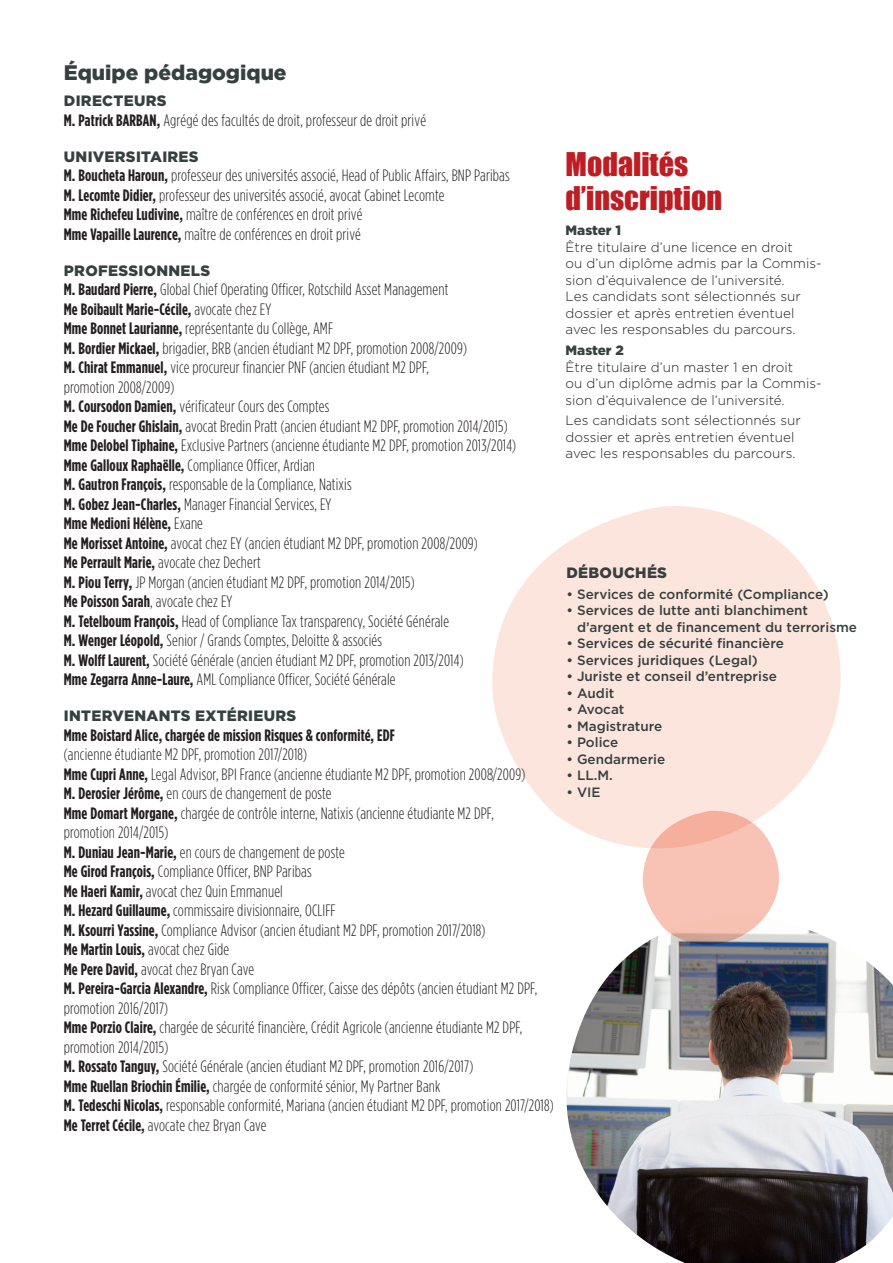
<style>
.page{position:relative;width:893px;height:1263px;background:#fff}
.page>*{position:absolute;margin:0;border:0;box-sizing:border-box;transform-origin:0 0}
.Titre_paragraphe{font:30px/34.5px "Impact";color:#be1e23}
.Titre_paragraphe-2{font:900 21px "Gotham Pro";color:#35403f}
.Texte_courant{font:300 16.5px/19.5px "Gotham Condensed";letter-spacing:.01em;color:#231f20}
.Texte_courant-2{font:700 16.5px/19.5px "Gotham Condensed";letter-spacing:.01em;color:#231f20}
.Texte_courant-3{font:900 15px "Gotham Pro";letter-spacing:.02em;color:#35403f}
.Texte_courant-4{font:300 13.5px/16.5px "Gotham";color:#231f20}
.t1{font:500 13.5px/16.5px "Gotham";color:#35403f}
.s1{font-weight:700}
.s2{font-weight:300}
.s3{font-family:"Gotham Pro";font-weight:900;color:#35403f}
</style>
<div class="page">
<div style="left:642px;top:848px;width:137px;height:67px;background:#f8c3b4"></div>
<img style="left:566px;top:915px;width:327px;height:348px">
<svg style="left:492px;top:506px;width:349px;height:342px;fill:#fce5dd"></svg>
<p class="Titre_paragraphe-2" style="left:64px;top:60px;width:224px">Équipe pédagogique</p>
<p class="Texte_courant-3" style="left:64px;top:92px;width:104px">DIRECTEURS</p>
<p class="Texte_courant" style="left:64px;top:110px;width:364px"><span class="s1">M. Patrick BARBAN,</span> Agrégé des facultés de droit, professeur de droit privé</p>
<p class="Texte_courant-3" style="left:64px;top:148px;width:136px">UNIVERSITAIRES</p>
<p class="Texte_courant" style="left:64px;top:165px;width:447px"><span class="s1">M. Boucheta Haroun,</span> professeur des universités associé, Head of Public Affairs, BNP Paribas<br><span class="s1">M. Lecomte Didier,</span> professeur des universités associé, avocat Cabinet Lecomte<br><span class="s1">Mme Richefeu Ludivine,</span> maître de conférences en droit privé</p>
<p class="Texte_courant" style="left:64px;top:224px;width:299px"><span class="s1">Mme Vapaille Laurence,</span> maître de conférences en droit privé</p>
<p class="Texte_courant-3" style="left:64px;top:262px;width:148px">PROFESSIONNELS</p>
<p class="Texte_courant" style="left:64px;top:279px;width:386px"><span class="s1">M. Baudard Pierre,</span> Global Chief Operating Officer, Rotschild Asset Management</p>
<p class="Texte_courant-2" style="left:64px;top:299px;width:209px">Me Boibault Marie-Cécile, <span class="s2">avocate chez EY</span></p>
<p class="Texte_courant" style="left:64px;top:318px;width:271px"><span class="s1">Mme Bonnet Laurianne,</span> représentante du Collège, AMF</p>
<p class="Texte_courant" style="left:64px;top:338px;width:405px"><span class="s1">M. Bordier Mickael,</span> brigadier, BRB (ancien étudiant M2 DPF, promotion 2008/2009)</p>
<p class="Texte_courant" style="left:64px;top:357px;width:367px"><span class="s1">M. Chirat Emmanuel,</span> vice procureur financier PNF (ancien étudiant M2 DPF, promotion 2008/2009)</p>
<p class="Texte_courant" style="left:64px;top:396px;width:267px"><span class="s1">M. Coursodon Damien,</span> vérificateur Cours des Comptes</p>
<p class="Texte_courant" style="left:64px;top:416px;width:445px"><span class="s1">Me De Foucher Ghislain,</span> avocat Bredin Pratt (ancien étudiant M2 DPF, promotion 2014/2015)</p>
<p class="Texte_courant" style="left:64px;top:435px;width:454px"><span class="s1">Mme Delobel Tiphaine,</span> Exclusive Partners (ancienne étudiante M2 DPF, promotion 2013/2014)</p>
<p class="Texte_courant" style="left:64px;top:455px;width:253px"><span class="s1">Mme Galloux Raphaëlle,</span> Compliance Officer, Ardian</p>
<p class="Texte_courant" style="left:64px;top:474px;width:289px"><span class="s1">M. Gautron François,</span> responsable de la Compliance, Natixis</p>
<p class="Texte_courant" style="left:64px;top:494px;width:269px"><span class="s1">M. Gobez Jean-Charles,</span> Manager Financial Services, EY</p>
<p class="Texte_courant-2" style="left:64px;top:513px;width:141px">Mme Medioni Hélène, <span class="s2">Exane</span></p>
<p class="Texte_courant" style="left:64px;top:533px;width:416px"><span class="s1">Me Morisset Antoine,</span> avocat chez EY (ancien étudiant M2 DPF, promotion 2008/2009)</p>
<p class="Texte_courant" style="left:64px;top:552px;width:199px"><span class="s1">Me Perrault Marie,</span> avocate chez Dechert</p>
<p class="Texte_courant" style="left:64px;top:572px;width:352px"><span class="s1">M. Piou Terry,</span> JP Morgan (ancien étudiant M2 DPF, promotion 2014/2015)</p>
<p class="Texte_courant-2" style="left:64px;top:591px;width:170px">Me Poisson Sarah<span class="s2">, avocate chez EY</span></p>
<p class="Texte_courant" style="left:64px;top:611px;width:387px"><span class="s1">M. Tetelboum François,</span> Head of Compliance Tax transparency, Société Générale</p>
<p class="Texte_courant" style="left:64px;top:630px;width:320px"><span class="s1">M. Wenger Léopold,</span> Senior / Grands Comptes, Deloitte &amp; associés</p>
<p class="Texte_courant" style="left:64px;top:650px;width:401px"><span class="s1">M. Wolff Laurent,</span> Société Générale (ancien étudiant M2 DPF, promotion 2013/2014)</p>
<p class="Texte_courant" style="left:64px;top:669px;width:333px"><span class="s1">Mme Zegarra Anne-Laure,</span> AML Compliance Officer, Société Générale</p>
<p class="Texte_courant-3" style="left:64px;top:707px;width:234px">INTERVENANTS EXTÉRIEURS</p>
<p class="Texte_courant-2" style="left:64px;top:725px;width:333px">Mme Boistard Alice, chargée de mission Risques &amp; conformité, EDF <span class="s2">(ancienne étudiante M2 DPF, promotion 2017/2018)</span></p>
<p class="Texte_courant" style="left:64px;top:764px;width:463px"><span class="s1">Mme Cupri Anne,</span> Legal Advisor, BPI France (ancienne étudiante M2 DPF, promotion 2008/2009)</p>
<p class="Texte_courant" style="left:64px;top:783px;width:269px"><span class="s1">M. Derosier Jérôme,</span> en cours de changement de poste</p>
<p class="Texte_courant" style="left:64px;top:803px;width:431px"><span class="s1">Mme Domart Morgane,</span> chargée de contrôle interne, Natixis (ancienne étudiante M2 DPF, promotion 2014/2015)</p>
<p class="Texte_courant" style="left:64px;top:842px;width:283px"><span class="s1">M. Duniau Jean-Marie,</span> en cours de changement de poste</p>
<p class="Texte_courant" style="left:64px;top:861px;width:249px"><span class="s1">Me Girod François,</span> Compliance Officer, BNP Paribas</p>
<p class="Texte_courant" style="left:64px;top:881px;width:221px"><span class="s1">Me Haeri Kamir,</span> avocat chez Quin Emmanuel</p>
<p class="Texte_courant" style="left:64px;top:900px;width:273px"><span class="s1">M. Hezard Guillaume,</span> commissaire divisionnaire, OCLIFF</p>
<p class="Texte_courant" style="left:64px;top:920px;width:423px"><span class="s1">M. Ksourri Yassine,</span> Compliance Advisor (ancien étudiant M2 DPF, promotion 2017/2018)</p>
<p class="Texte_courant-2" style="left:64px;top:939px;width:167px">Me Martin Louis, <span class="s2">avocat chez Gide</span></p>
<p class="Texte_courant" style="left:64px;top:959px;width:192px"><span class="s1">Me Pere David,</span> avocat chez Bryan Cave</p>
<p class="Texte_courant" style="left:64px;top:978px;width:475px"><span class="s1">M. Pereira-Garcia Alexandre,</span> Risk Compliance Officer, Caisse des dépôts (ancien étudiant M2 DPF, promotion 2016/2017)</p>
<p class="Texte_courant" style="left:64px;top:1017px;width:460px"><span class="s1">Mme Porzio Claire,</span> chargée de sécurité financière, Crédit Agricole (ancienne étudiante M2 DPF, promotion 2014/2015)</p>
<p class="Texte_courant" style="left:64px;top:1056px;width:411px"><span class="s1">M. Rossato Tanguy,</span> Société Générale (ancien étudiant M2 DPF, promotion 2016/2017)</p>
<p class="Texte_courant" style="left:64px;top:1076px;width:378px"><span class="s1">Mme Ruellan Briochin Émilie,</span> chargée de conformité sénior, My Partner Bank</p>
<p class="Texte_courant" style="left:64px;top:1095px;width:491px"><span class="s1">M. Tedeschi Nicolas,</span> responsable conformité, Mariana (ancien étudiant M2 DPF, promotion 2017/2018)</p>
<p class="Texte_courant" style="left:64px;top:1115px;width:204px"><span class="s1">Me Terret Cécile,</span> avocate chez Bryan Cave</p>
<p class="Titre_paragraphe" style="left:566px;top:146px;width:158px">Modalités d’inscription</p>
<p class="Texte_courant-4" style="left:566px;top:222px;width:258px"><span class="s3">Master 1<br></span>Être titulaire d’une licence en droit<br>ou d’un diplôme admis par la Commis&shy;sion d’équivalence de l’université.<br>Les candidats sont sélectionnés sur dossier et après entretien éventuel avec les responsables du parcours.</p>
<p class="Texte_courant-4" style="left:566px;top:342px;width:258px"><span class="s3">Master 2<br></span>Être titulaire d’un master 1 en droit<br>ou d’un diplôme admis par la Commis&shy;sion d’équivalence de l’université.</p>
<p class="Texte_courant-4" style="left:566px;top:412px;width:237px">Les candidats sont sélectionnés sur dossier et après entretien éventuel avec les responsables du parcours.</p>
<p class="Texte_courant-3" style="left:566px;top:564px;width:102px">DÉBOUCHÉS</p>
<p class="t1" style="left:566px;top:585px;width:264px">• Services de conformité (Compliance)</p>
<p class="t1" style="left:577px;top:602px;width:282px;text-indent:-11px">• Services de lutte anti blanchiment d’argent et de financement du terrorisme</p>
<p class="t1" style="left:566px;top:635px;width:219px">• Services de sécurité financière</p>
<p class="t1" style="left:566px;top:651px;width:193px">• Services juridiques (Legal)</p>
<p class="t1" style="left:566px;top:668px;width:212px">• Juriste et conseil d’entreprise</p>
<p class="t1" style="left:566px;top:684px;width:50px">• Audit</p>
<p class="t1" style="left:566px;top:701px;width:60px">• Avocat</p>
<p class="t1" style="left:566px;top:717px;width:97px">• Magistrature</p>
<p class="t1" style="left:566px;top:734px;width:53px">• Police</p>
<p class="t1" style="left:566px;top:750px;width:100px">• Gendarmerie</p>
<p class="t1" style="left:566px;top:767px;width:48px">• LL.M.</p>
<p class="t1" style="left:566px;top:783px;width:36px">• VIE</p>
</div>
